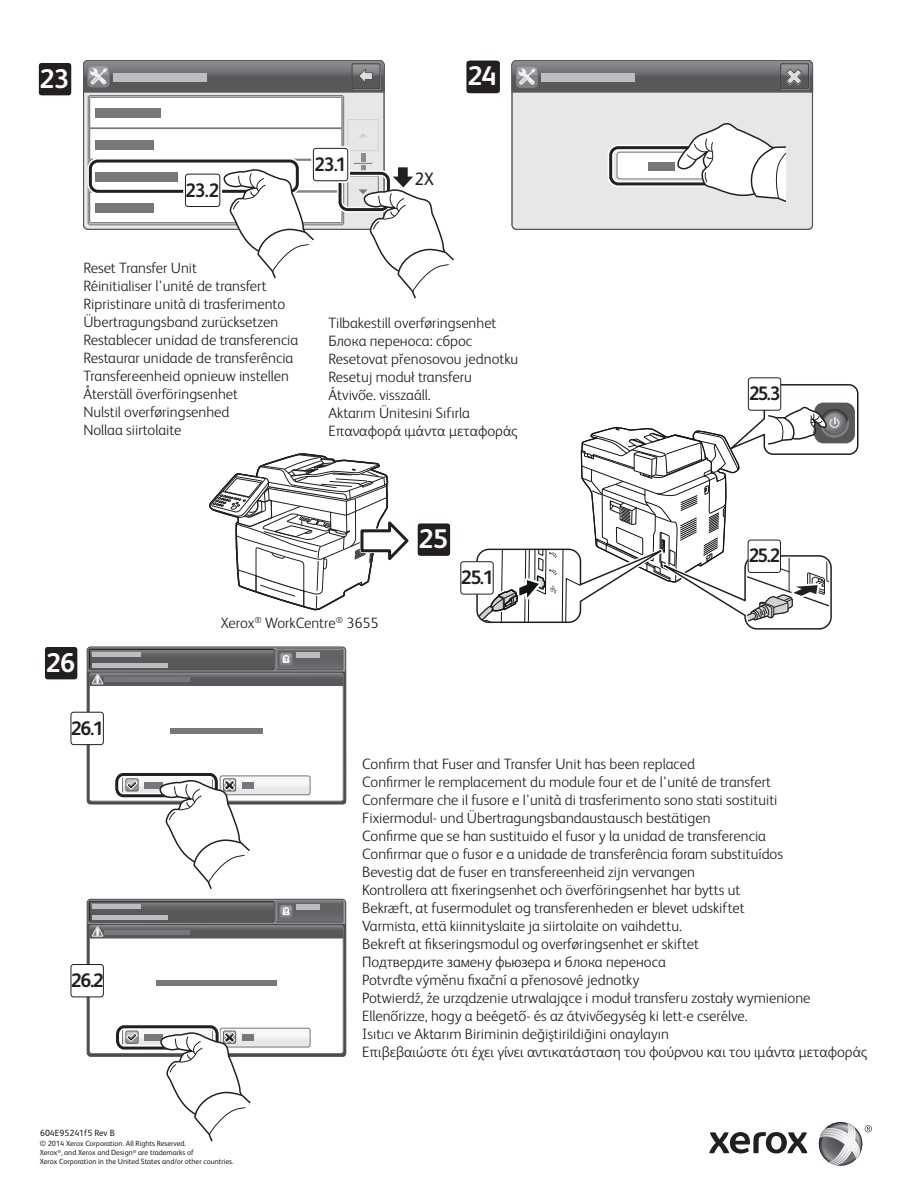
<style>
.page{position:relative;width:918px;height:1188px;background:#fff}
.page>*{position:absolute;margin:0;border:0;box-sizing:border-box;transform-origin:0 0}
.t1{font:700 27px "Xerox Sans";letter-spacing:-.025em;color:#fff}
.t2{font:700 19.5px "Xerox Sans";letter-spacing:-.07em;color:#231f20;scale:.95 1}
.t3{font:700 19.5px "Xerox Sans";letter-spacing:-.07em;color:#231f20}
.t4{font:18px "Xerox Sans";color:#231f20}
.t5{font:300 15px/18px "Xerox Sans";color:#231f20}
.t6{font:9px "Xerox Sans";color:#231f20}
.t7{font:7.5px/9px "Xerox Sans";color:#231f20}
</style>
<div class="page">
<svg style="left:709px;top:1122px;width:163px;height:44px"></svg>
<div style="left:418px;top:523px;width:32px;height:33px;background:#231f20;border-radius:3px"></div>
<div style="left:45px;top:647px;width:32px;height:32px;background:#231f20;border-radius:3px"></div>
<div style="left:512px;top:61px;width:300px;height:168px;background:#e6e7e9;border-radius:4px"></div>
<div style="left:512px;top:60px;width:301px;height:170px;border:1px solid #4b4c4d;border-radius:4px"></div>
<div style="left:617px;top:152px;width:88px;height:27px;background:#fff;border-radius:3px"></div>
<div style="left:617px;top:152px;width:89px;height:27px;border:1px solid #76787b;border-radius:3px"></div>
<div style="left:648px;top:162px;width:27px;height:8px;background:#76787b"></div>
<div style="left:608px;top:145px;width:107px;height:42px;border:6px solid #fff;border-radius:8px"></div>
<div style="left:609px;top:146px;width:104px;height:39px;border:3px solid #231f20;border-radius:8px"></div>
<svg style="left:674px;top:123px;width:111px;height:79px"></svg>
<svg style="left:511px;top:60px;width:303px;height:33px;background:#757679"></svg>
<svg style="left:468px;top:61px;width:32px;height:32px"></svg>
<div style="left:466px;top:61px;width:33px;height:32px;background:#231f20;border-radius:3px"></div>
<div style="left:39px;top:63px;width:32px;height:32px;background:#231f20;border-radius:3px"></div>
<div style="left:84px;top:61px;width:300px;height:168px;background:#e6e7e9;border-radius:4px"></div>
<div style="left:88px;top:95px;width:256px;height:130px;border:1px solid #76787b;border-radius:2px"></div>
<div style="left:90px;top:192px;width:252px;height:31px;background:#fff"></div>
<div style="left:90px;top:160px;width:252px;height:31px;background:#fff"></div>
<div style="left:90px;top:129px;width:252px;height:30px;background:#fff"></div>
<div style="left:90px;top:97px;width:252px;height:31px;background:#fff"></div>
<div style="left:89px;top:97px;width:253px;height:31px;border:1px solid #76787b"></div>
<div style="left:89px;top:128px;width:253px;height:31px;border:1px solid #76787b"></div>
<div style="left:89px;top:192px;width:253px;height:31px;border:1px solid #76787b"></div>
<div style="left:96px;top:108px;width:65px;height:9px;background:#76787b"></div>
<div style="left:96px;top:140px;width:58px;height:9px;background:#76787b"></div>
<div style="left:96px;top:172px;width:82px;height:10px;background:#76787b"></div>
<div style="left:96px;top:203px;width:58px;height:10px;background:#76787b"></div>
<div style="left:87px;top:158px;width:213px;height:36px;border:6px solid #fff;border-radius:8px"></div>
<div style="left:89px;top:160px;width:210px;height:33px;border:3px solid #231f20;border-radius:8px"></div>
<svg style="left:83px;top:60px;width:302px;height:33px;background:#747578"></svg>
<div style="left:337px;top:170px;width:54px;height:43px;border:6px solid #fff;border-radius:8px"></div>
<div style="left:339px;top:172px;width:51px;height:39px;border:3px solid #231f20;border-radius:8px"></div>
<svg style="left:221px;top:169px;width:114px;height:110px"></svg>
<div style="left:311px;top:146px;width:39px;height:37px;border:4px solid #fff;border-radius:3px"></div>
<div style="left:313px;top:148px;width:35px;height:33px;background:#fff;border-radius:3px"></div>
<div style="left:313px;top:148px;width:35px;height:33px;border:1px solid #231f20;border-radius:3px"></div>
<div style="left:183px;top:172px;width:39px;height:37px;border:4px solid #fff;border-radius:3px"></div>
<div style="left:185px;top:174px;width:35px;height:33px;background:#fff;border-radius:3px"></div>
<div style="left:185px;top:174px;width:35px;height:33px;border:1px solid #231f20;border-radius:3px"></div>
<svg style="left:347px;top:119px;width:107px;height:180px"></svg>
<div style="left:170px;top:728px;width:92px;height:6px;background:#76787b"></div>
<svg style="left:87px;top:453px;width:322px;height:233px"></svg>
<div style="left:296px;top:652px;width:24px;height:5px;background:#bcbdc0"></div>
<div style="left:71px;top:712px;width:33px;height:33px;border:1px solid #231f20;border-radius:3px"></div>
<div style="left:156px;top:981px;width:121px;height:5px;background:#76787b"></div>
<div style="left:220px;top:1028px;width:91px;height:19px;border:1px solid #76787b;border-radius:2px"></div>
<svg style="left:87px;top:768px;width:259px;height:170px"></svg>
<div style="left:296px;top:905px;width:24px;height:5px;background:#bcbdc0"></div>
<svg style="left:112px;top:1025px;width:198px;height:117px"></svg>
<div style="left:71px;top:964px;width:33px;height:33px;border:1px solid #231f20;border-radius:3px"></div>
<div style="left:748px;top:377px;width:33px;height:34px;border:1px solid #231f20;border-radius:3px"></div>
<svg style="left:476px;top:383px;width:383px;height:247px"></svg>
<div style="left:461px;top:562px;width:32px;height:32px;background:#fff;border-radius:3px"></div>
<div style="left:460px;top:561px;width:34px;height:34px;border:1px solid #231f20;border-radius:3px"></div>
<h1 class="t1" style="left:40px;top:60px;width:31px">23</h1>
<h1 class="t1" style="left:467px;top:58px;width:32px">2443</h1>
<h2 class="t2" style="left:186px;top:177px;width:37px">23.2</h2>
<h2 class="t2" style="left:315px;top:151px;width:35px">23.1</h2>
<p class="t4" style="left:414px;top:167px;width:21px">2X</p>
<p class="t5" style="left:83px;top:259px;width:217px">Reset Transfer Unit<br>Réinitialiser l'unité de transfert<br>Ripristinare unità di trasferimento<br>Übertragungsband zurücksetzen<br>Restablecer unidad de transferencia<br>Restaurar unidade de transferência<br>Transfereenheid opnieuw instellen<br>Återställ överföringsenhet<br>Nulstil overføringsenhed<br>Nollaa siirtolaite</p>
<p class="t5" style="left:329px;top:313px;width:191px">Tilbakestill overføringsenhet<br>Блока переноса: сброс<br>Resetovat přenosovou jednotku<br>Resetuj moduł transferu<br>Átvivőe. visszaáll.<br>Aktarım Ünitesini Sıfırla<br>Επαναφορά ιµάντα µεταφοράς</p>
<h1 class="t1" style="left:419px;top:520px;width:31px">25</h1>
<h2 class="t3" style="left:461px;top:564px;width:34px">25.1</h2>
<h1 class="t1" style="left:46px;top:644px;width:31px">26</h1>
<h2 class="t3" style="left:71px;top:715px;width:34px">26.1</h2>
<p class="t5" style="left:221px;top:613px;width:159px">Xerox<sup>®</sup> WorkCentre<sup>®</sup> 3655</p>
<h2 class="t2" style="left:749px;top:380px;width:35px">25.3</h2>
<h2 class="t2" style="left:749px;top:542px;width:35px">25.2</h2>
<h2 class="t3" style="left:71px;top:967px;width:34px">26.2</h2>
<p class="t6" style="left:40px;top:1127px;width:76px">604E95241f5 Rev B</p>
<p class="t7" style="left:40px;top:1139px;width:195px">© 2014 Xerox Corporation. All Rights Reserved.<br>Xerox<sup>®</sup>, and Xerox and Design<sup>®</sup> are trademarks of<br>Xerox Corporation in the United States and/or other countries.</p>
<p class="t5" style="left:362px;top:754px;width:507px">Confirm that Fuser and Transfer Unit has been replaced<br>Confirmer le remplacement du module four et de l'unité de transfert<br>Confermare che il fusore e l'unità di trasferimento sono stati sostituiti<br>Fixiermodul- und Übertragungsbandaustausch bestätigen<br>Confirme que se han sustituido el fusor y la unidad de transferencia<br>Confirmar que o fusor e a unidade de transferência foram substituídos<br>Bevestig dat de fuser en transfereenheid zijn vervangen<br>Kontrollera att fixeringsenhet och överföringsenhet har bytts ut<br>Bekræft, at fusermodulet og transferenheden er blevet udskiftet<br>Varmista, että kiinnityslaite ja siirtolaite on vaihdettu.<br>Bekreft at fikseringsmodul og overføringsenhet er skiftet<br>Подтвердите замену фьюзера и блока переноса<br>Potvrďte výměnu fixační a přenosové jednotky<br>Potwierdź, że urządzenie utrwalające i moduł transferu zostały wymienione Ellenőrizze, hogy a beégető- és az átvivőegység ki lett-e cserélve.<br>Isıtıcı ve Aktarım Biriminin değiştirildiğini onaylayın<br>Επιβεβαιώστε ότι έχει γίνει αντικατάσταση του φούρνου και του ιµάντα µεταφοράς</p>
</div>
